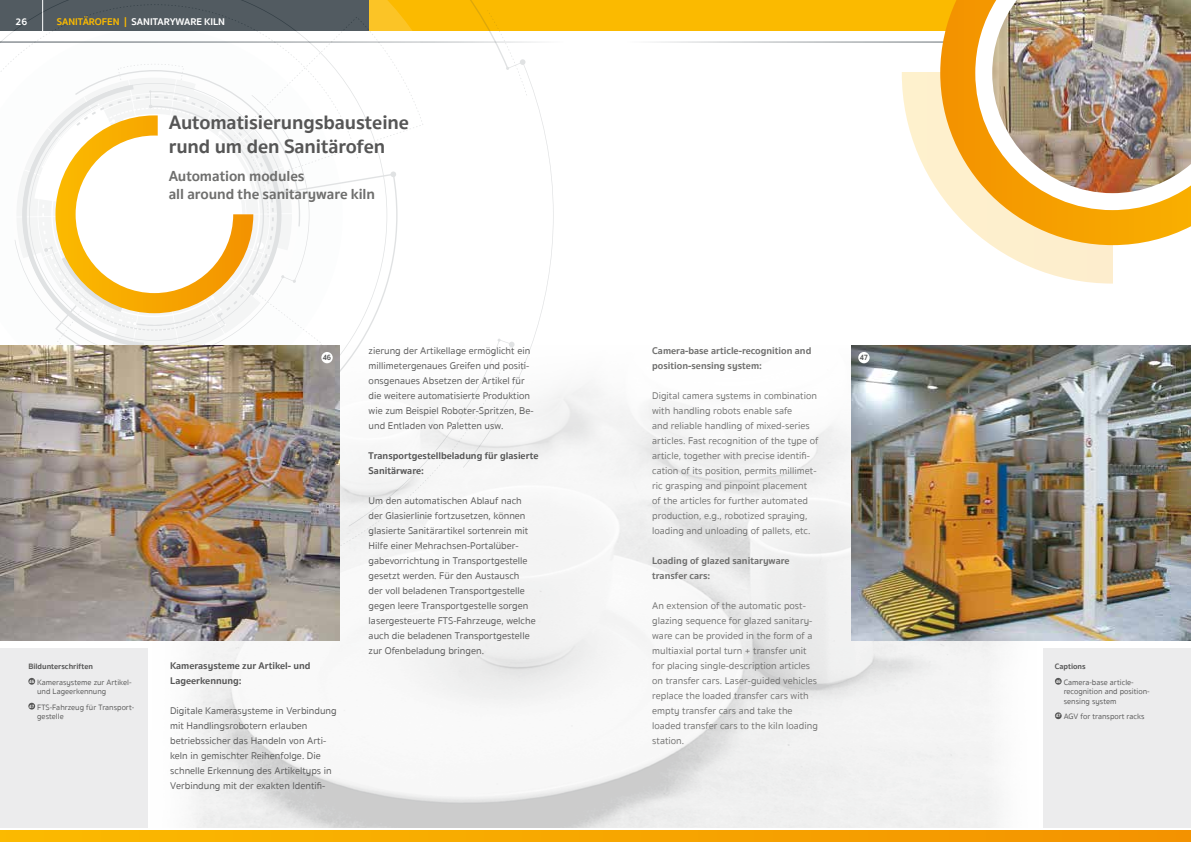
<style>
.page{position:relative;width:1191px;height:842px;background:#fff}
.page>*{position:absolute;margin:0;border:0;box-sizing:border-box;transform-origin:0 0}
.t1{font:700 20px/24px "Sukhumvit Set";letter-spacing:-.005em;color:#565656}
.t2{font:700 15px/18px "Sukhumvit Set";letter-spacing:-.005em;color:#6f6f6e}
.t3{font:10px/15px "Sukhumvit Set Text";color:#565656}
.t4{font:10px/15px "Sukhumvit Set Text";color:#6f6f6e}
.t5{font:700 10px/15px "Sukhumvit Set";color:#6f6f6e}
.t6{font:700 10px/15px "Sukhumvit Set";color:#565656}
.t7{font:700 10px "Sukhumvit Set";color:#fff}
.t8{font:8px/9.6px "Sukhumvit Set Text";color:#565656}
.t9{font:700 8px "Sukhumvit Set";color:#565656}
.t10{font:700 8px "Sukhumvit Set";color:#565656;scale:.9 1}
.s1{color:#fbba00}
</style>
<div class="page">
<div style="left:0;top:0;width:1191px;height:31px;background:#fbba00"></div>
<hr style="left:627px;top:42px;width:564px;height:1px;background:#343f46">
<hr style="left:0;top:42px;width:564px;height:1px;background:#343f46">
<svg style="left:0;top:831px;width:1191px;height:11px"></svg>
<div style="left:0;top:649px;width:147px;height:179px;background:#ececed"></div>
<div style="left:1043px;top:649px;width:148px;height:179px;background:#ececed"></div>
<div style="left:28px;top:678px;width:7px;height:7px;background:#565656;border-radius:50%"></div>
<div style="left:28px;top:703px;width:7px;height:6px;background:#565656;border-radius:50%"></div>
<div style="left:1054px;top:678px;width:7px;height:7px;background:#565656;border-radius:50%"></div>
<div style="left:1054px;top:712px;width:7px;height:7px;background:#565656;border-radius:50%"></div>
<div style="left:339px;top:526px;width:173px;height:60px;background:#f6f6f6"></div>
<svg style="left:9px;top:0;width:544px;height:526px"></svg>
<img style="left:0;top:346px;width:339px;height:295px">
<img style="left:851px;top:346px;width:340px;height:295px">
<div style="left:321px;top:352px;width:12px;height:11px;background:#fff;border-radius:50%"></div>
<div style="left:858px;top:352px;width:11px;height:11px;background:#fff;border-radius:50%"></div>
<svg style="left:902px;top:73px;width:210px;height:211px"></svg>
<img style="left:940px;top:0;width:251px;height:245px">
<p class="t7" style="left:15px;top:14px;width:13px">26</p>
<p class="t7" style="left:57px;top:14px;width:170px"><span class="s1">SANITÄROFEN |</span> SANITARYWARE KILN</p>
<h1 class="t1" style="left:169px;top:111px;width:242px">Automatisierungsbausteine rund um den Sanitärofen</h1>
<h2 class="t2" style="left:169px;top:167px;width:208px">Automation modules<br>all around the sanitaryware kiln</h2>
<p class="t9" style="left:28px;top:661px;width:66px">Bildunterschriften</p>
<p class="t8" style="left:37px;top:677px;width:96px;text-indent:-8px"><sup>46</sup> Kamerasysteme zur Artikel&shy;und Lageerkennung</p>
<p class="t8" style="left:37px;top:702px;width:99px;text-indent:-8px"><sup>47</sup> FTS-Fahrzeug für Transport&shy;gestelle</p>
<p class="t3" style="left:369px;top:344px;width:166px">zierung der Artikellage ermöglicht ein millimetergenaues Greifen und positi&shy;onsgenaues Absetzen der Artikel für die weitere automatisierte Produktion wie zum Beispiel Roboter-Spritzen, Be&shy;und Entladen von Paletten usw.</p>
<p class="t6" style="left:369px;top:448px;width:171px">Transportgestellbeladung für glasierte<br>Sanitärware:</p>
<p class="t3" style="left:369px;top:494px;width:169px">Um den automatischen Ablauf nach der Glasierlinie fortzusetzen, können glasierte Sanitärartikel sortenrein mit Hilfe einer Mehrachsen-Portalüber&shy;gabevorrichtung in Transportgestelle gesetzt werden. Für den Austausch der voll beladenen Transportgestelle gegen leere Transportgestelle sorgen lasergesteuerte FTS-Fahrzeuge, welche auch die beladenen Transportgestelle zur Ofenbeladung bringen.</p>
<p class="t5" style="left:652px;top:343px;width:161px">Camera-base article-recognition and position-sensing system:</p>
<p class="t4" style="left:652px;top:389px;width:168px">Digital camera systems in combination with handling robots enable safe<br>and reliable handling of mixed-series articles. Fast recognition of the type of article, together with precise identifi&shy;cation of its position, permits millimet&shy;ric grasping and pinpoint placement<br>of the articles for further automated production, e.g., robotized spraying, loading and unloading of pallets, etc.</p>
<p class="t5" style="left:652px;top:553px;width:139px">Loading of glazed sanitaryware transfer cars:</p>
<p class="t4" style="left:652px;top:599px;width:167px">An extension of the automatic post&shy;glazing sequence for glazed sanitary&shy;ware can be provided in the form of a multiaxial portal turn + transfer unit for placing single-description articles on transfer cars. Laser-guided vehicles replace the loaded transfer cars with empty transfer cars and take the loaded transfer cars to the kiln loading station.</p>
<p class="t10" style="left:323px;top:351px;width:11px">46</p>
<p class="t10" style="left:859px;top:351px;width:11px">47</p>
<p class="t6" style="left:170px;top:658px;width:142px">Kamerasysteme zur Artikel- und<br>Lageerkennung:</p>
<p class="t3" style="left:170px;top:704px;width:168px">Digitale Kamerasysteme in Verbindung mit Handlingsrobotern erlauben betriebssicher das Handeln von Arti&shy;keln in gemischter Reihenfolge. Die schnelle Erkennung des Artikeltyps in Verbindung mit der exakten Identifi-</p>
<p class="t9" style="left:1054px;top:661px;width:32px">Captions</p>
<p class="t8" style="left:1063px;top:677px;width:87px;text-indent:-8px"><sup>46</sup> Camera-base article&shy;recognition and position&shy;sensing system</p>
<p class="t8" style="left:1055px;top:712px;width:90px"><sup>47</sup> AGV for transport racks</p>
</div>
